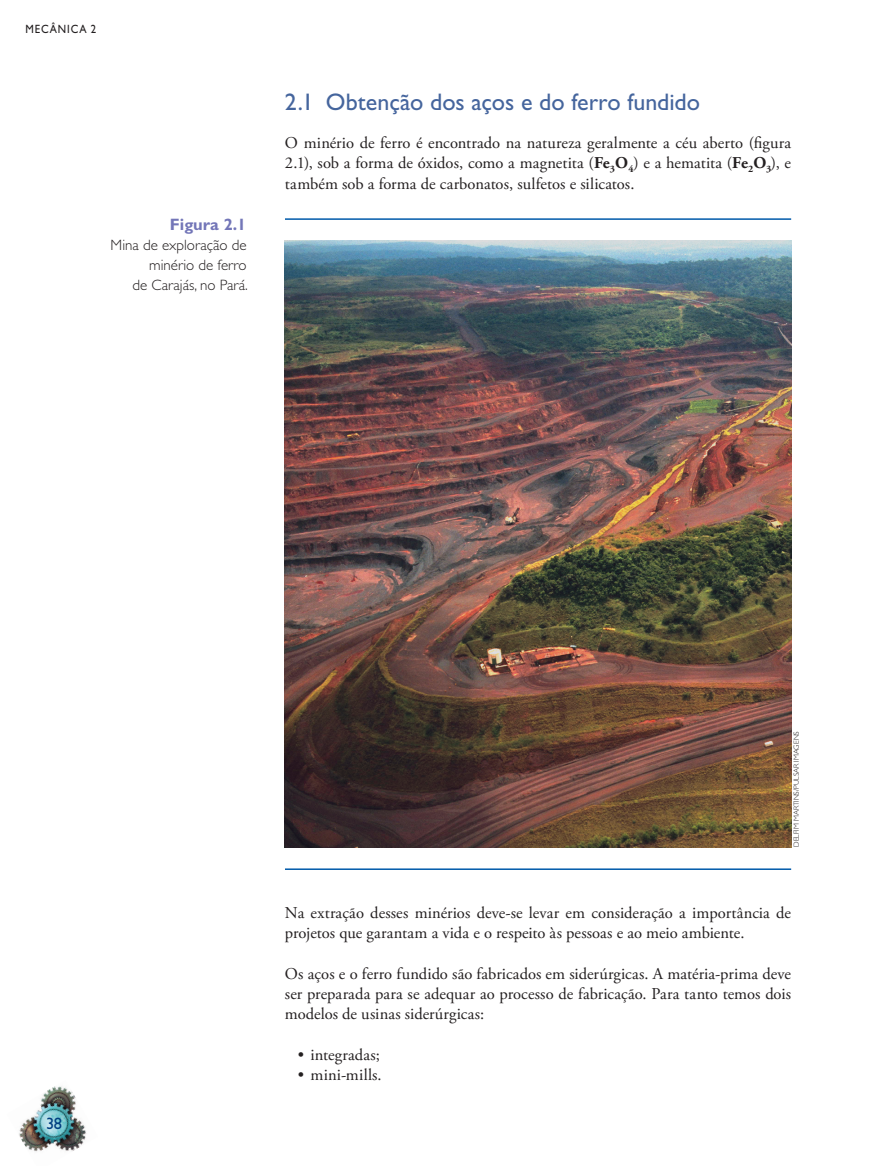
<style>
.page{position:relative;width:872px;height:1166px;background:#fff}
.page>*{position:absolute;margin:0;border:0;box-sizing:border-box;transform-origin:0 0}
.t1{font:24px "Gill Sans Std";color:#45659d}
.t2{font:16.5px/20.2px "Adobe Garamond Pro";letter-spacing:.005em;color:#231f20;text-align:justify}
.t3{font:700 16.5px "Gill Sans Std";color:#7376b8}
.t4{font:16.5px "Gill Sans Std";color:#014081}
.t5{font:300 15px/20.2px "Gill Sans Std";color:#231f20;text-align:right}
.t6{font:12px "Gill Sans Std";letter-spacing:.085em;color:#231f20;scale:.9 1}
.t7{font:300 7.5px "Gill Sans Std";color:#231f20}
.s1{font-weight:700}
</style>
<div class="page">
<img style="left:19px;top:1086px;width:68px;height:66px">
<hr style="left:285px;top:218px;width:506px;height:2px;background:#015aaa">
<hr style="left:285px;top:868px;width:506px;height:1px;background:#015aaa">
<img style="left:285px;top:240px;width:506px;height:607px">
<p class="t6" style="left:26px;top:22px;width:80px">mecânica 2</p>
<p class="t3" style="left:170px;top:214px;width:78px">Figura 2.1</p>
<p class="t5" style="left:111px;top:235px;width:139px">Mina de exploração de minério de ferro<br>de Carajás, no Pará.</p>
<h1 class="t1" style="left:285px;top:88px;width:416px">2.1 Obtenção dos aços e do ferro fundido</h1>
<p class="t2" style="left:285px;top:133px;width:507px">O minério de ferro é encontrado na natureza geralmente a céu aberto (figura 2.1), sob a forma de óxidos, como a magnetita (<span class="s1">Fe</span><sub>3</sub><span class="s1">O</span><sub>4</sub>) e a hematita (<span class="s1">Fe</span><sub>2</sub><span class="s1">O</span><sub>3</sub>), e também sob a forma de carbonatos, sulfetos e silicatos.</p>
<p class="t4" style="left:46px;top:1113px;width:17px">38</p>
<p class="t7" style="left:792px;top:846px;width:117px;rotate:-90deg">Delfim Martins/Pulsar Imagens</p>
<p class="t2" style="left:285px;top:903px;width:507px">Na extração desses minérios deve-se levar em consideração a importância de projetos que garantam a vida e o respeito às pessoas e ao meio ambiente.</p>
<p class="t2" style="left:285px;top:963px;width:507px">Os aços e o ferro fundido são fabricados em siderúrgicas. A matéria-prima deve ser preparada para se adequar ao processo de fabricação. Para tanto temos dois modelos de usinas siderúrgicas:</p>
<p class="t2" style="left:298px;top:1044px;width:84px">• integradas;</p>
<p class="t2" style="left:298px;top:1065px;width:85px">• mini-mills.</p>
</div>
